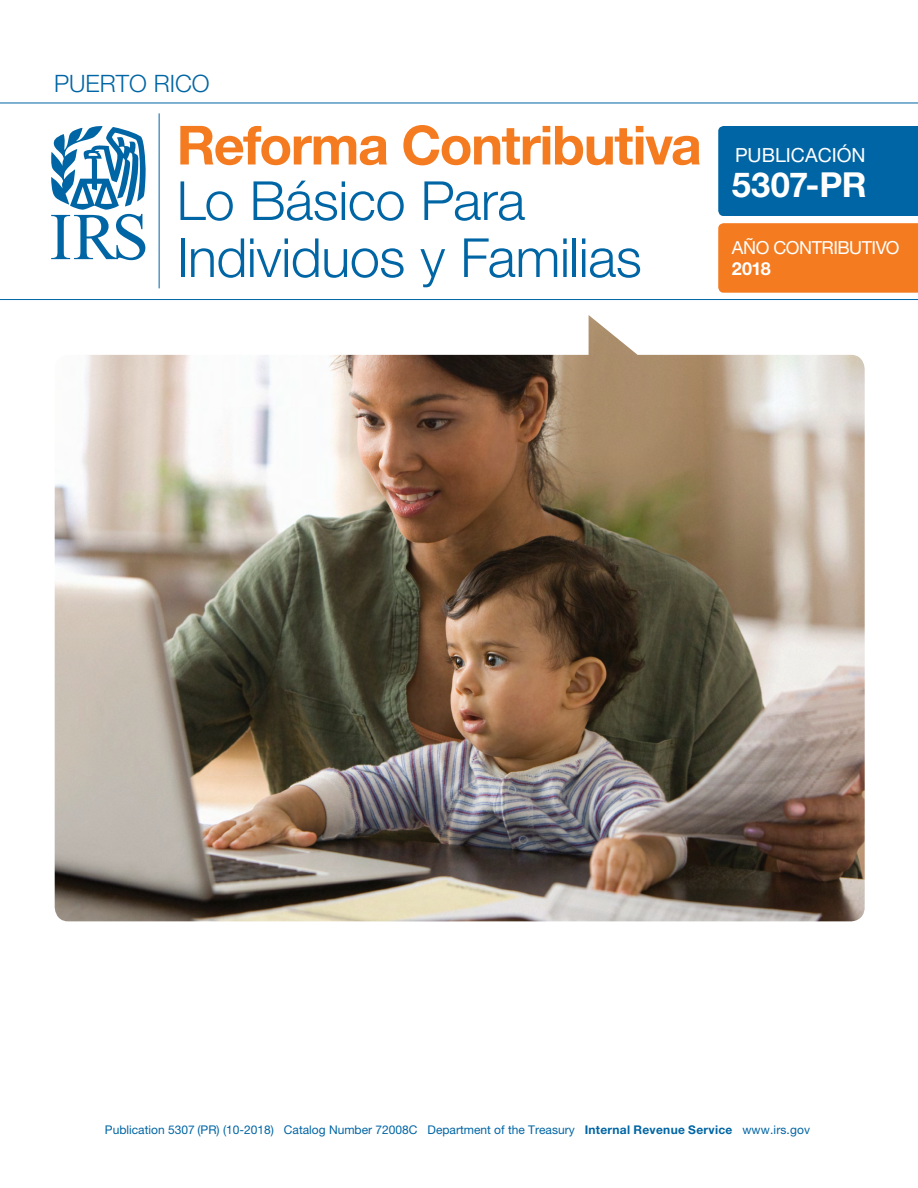
<style>
.page{position:relative;width:918px;height:1188px;background:#fff}
.page>*{position:absolute;margin:0;border:0;box-sizing:border-box;transform-origin:0 0}
.t1{font:300 54px/57px "Helvetica Neue LT Std";letter-spacing:-.01em;color:#0065a4}
.t2{font:700 54px "Helvetica Neue LT Std";letter-spacing:-.025em;color:#f47b20}
.t3{font:700 34.5px "Helvetica Neue LT Std";letter-spacing:-.005em;color:#fff}
.t4{font:300 24px "Helvetica Neue LT Std";color:#0065a4}
.t5{font:19.5px "Helvetica Neue LT Std";color:#fff}
.t6{font:18px "Helvetica Neue LT Std";letter-spacing:-.025em;color:#fff}
.t7{font:700 18px "Helvetica Neue LT Std";color:#fff}
.t8{font:12px "Helvetica Neue LT Std";color:#0065a4}
.s1{font-weight:700}
</style>
<div class="page">
<div style="left:718px;top:223px;width:200px;height:70px;background:#f47b20"></div>
<div style="left:718px;top:126px;width:200px;height:90px;background:#0065a4"></div>
<svg style="left:51px;top:126px;width:95px;height:134px"></svg>
<hr style="left:159px;top:113px;width:1px;height:175px;background:#0065a4">
<hr style="left:0;top:299px;width:918px;height:1px;background:#0065a4">
<hr style="left:0;top:103px;width:918px;height:1px;background:#0065a4">
<img style="left:55px;top:315px;width:810px;height:606px">
<p class="t4" style="left:54px;top:69px;width:157px">PUERTO RICO</p>
<h1 class="t2" style="left:177px;top:112px;width:527px">Reforma Contributiva</h1>
<h2 class="t1" style="left:177px;top:171px;width:467px">Lo Básico Para<br>Individuos y Familias</h2>
<p class="t5" style="left:735px;top:144px;width:132px">PUBLICACIÓN</p>
<p class="t3" style="left:732px;top:164px;width:136px">5307-PR</p>
<p class="t6" style="left:732px;top:236px;width:169px">AÑO CONTRIBUTIVO</p>
<p class="t7" style="left:732px;top:257px;width:40px">2018</p>
<p class="t8" style="left:105px;top:1122px;width:707px">Publication 5307 (PR) (10-2018) Catalog Number 72008C Department of the Treasury <span class="s1">Internal Revenue Service</span> www.irs.gov</p>
</div>
